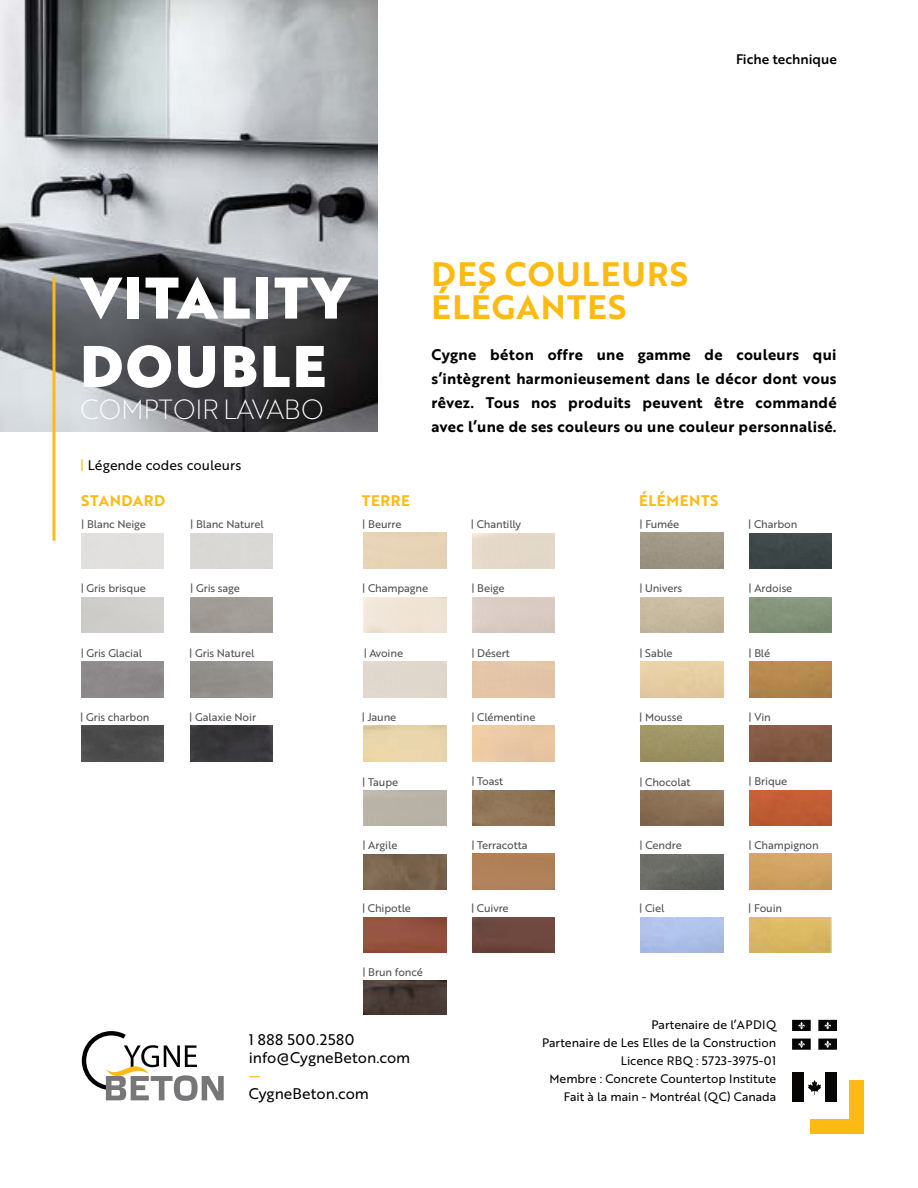
<style>
.page{position:relative;width:918px;height:1188px;background:#fff}
.page>*{position:absolute;margin:0;border:0;box-sizing:border-box;transform-origin:0 0}
.t1{font:57px/68.4px "Brother 1816 Black";letter-spacing:.04em;color:#fff}
.t2{font:33px/33px "Brother 1816 Bold";letter-spacing:.04em;color:#fdba12}
.t3{font:27px "Brother 1816 Thin";letter-spacing:-.01em;color:#fff}
.t4{font:15px/24px "Brother 1816 Bold";letter-spacing:.02em;color:#000;text-align:justify}
.t5{font:15px/18px "Brother 1816 Regular";color:#000}
.t6{font:15px "Brother 1816 Bold";letter-spacing:.04em;color:#fdba12}
.t7{font:15px "Brother 1816 Regular";color:#fdba12}
.t8{font:13.5px "Brother 1816 Regular";color:#000}
.t9{font:13.5px "Brother 1816 Medium";color:#000}
.t10{font:12px/18px "Brother 1816 Regular";color:#000;text-align:right}
.t11{font:10.8px "Brother 1816 Regular";letter-spacing:-.01em;color:#4d4d4f}
.s1{color:#fdba12}
</style>
<div class="page">
<img style="left:0;top:0;width:378px;height:432px">
<svg style="left:52px;top:278px;width:4px;height:263px"></svg>
<svg style="left:82px;top:1032px;width:142px;height:69px"></svg>
<div style="left:792px;top:1073px;width:11px;height:29px;background:#070404"></div>
<svg style="left:795px;top:1072px;width:69px;height:62px"></svg>
<svg style="left:792px;top:1020px;width:19px;height:11px"></svg>
<svg style="left:818px;top:1020px;width:19px;height:11px"></svg>
<svg style="left:818px;top:1039px;width:19px;height:11px"></svg>
<svg style="left:792px;top:1039px;width:19px;height:11px"></svg>
<img style="left:82px;top:726px;width:82px;height:35px">
<div style="left:190px;top:726px;width:82px;height:35px;background:#383639"></div>
<div style="left:473px;top:854px;width:81px;height:36px;background:#b08058"></div>
<img style="left:363px;top:854px;width:83px;height:36px">
<div style="left:473px;top:790px;width:81px;height:36px;background:#8f7456"></div>
<img style="left:363px;top:981px;width:83px;height:33px">
<img style="left:472px;top:917px;width:82px;height:36px">
<img style="left:363px;top:917px;width:83px;height:36px">
<div style="left:749px;top:533px;width:82px;height:35px;background:#3c4647"></div>
<img style="left:750px;top:662px;width:81px;height:35px">
<img style="left:641px;top:726px;width:82px;height:35px">
<img style="left:750px;top:726px;width:81px;height:35px">
<img style="left:641px;top:790px;width:82px;height:36px">
<img style="left:750px;top:854px;width:81px;height:36px">
<img style="left:641px;top:854px;width:82px;height:36px">
<img style="left:750px;top:790px;width:81px;height:36px">
<img style="left:750px;top:917px;width:81px;height:36px">
<p class="t9" style="left:736px;top:49px;width:102px">Fiche technique</p>
<h1 class="t1" style="left:80px;top:262px;width:271px">VITALITY<br>DOUBLE</h1>
<h3 class="t3" style="left:80px;top:390px;width:245px">COMPTOIR LAVABO</h3>
<p class="t8" style="left:80px;top:455px;width:162px"><span class="s1">|</span> Légende codes couleurs</p>
<h3 class="t6" style="left:81px;top:489px;width:86px">STANDARD</h3>
<h3 class="t6" style="left:362px;top:489px;width:50px">TERRE</h3>
<p class="t11" style="left:81px;top:516px;width:66px">| Blanc Neige</p>
<p class="t11" style="left:190px;top:517px;width:75px">| Blanc Naturel</p>
<p class="t11" style="left:362px;top:517px;width:41px">| Beurre</p>
<h2 class="t2" style="left:432px;top:256px;width:258px">DES COULEURS<br>ÉLÉGANTES</h2>
<h3 class="t4" style="left:432px;top:342px;width:407px">Cygne béton offre une gamme de couleurs qui s’intègrent harmonieusement dans le décor dont vous rêvez. Tous nos produits peuvent être commandé avec l’une de ses couleurs ou une couleur personnalisé.</h3>
<p class="t11" style="left:471px;top:517px;width:52px">| Chantilly</p>
<h3 class="t6" style="left:639px;top:489px;width:81px">ÉLÉMENTS</h3>
<p class="t11" style="left:639px;top:517px;width:41px">| Fumée</p>
<p class="t11" style="left:748px;top:517px;width:51px">| Charbon</p>
<p class="t11" style="left:81px;top:580px;width:67px">| Gris brisque</p>
<p class="t11" style="left:190px;top:580px;width:51px">| Gris sage</p>
<p class="t11" style="left:362px;top:580px;width:67px">| Champagne</p>
<p class="t11" style="left:471px;top:580px;width:35px">| Beige</p>
<p class="t11" style="left:639px;top:580px;width:44px">| Univers</p>
<p class="t11" style="left:749px;top:580px;width:45px">| Ardoise</p>
<p class="t11" style="left:81px;top:645px;width:63px">| Gris Glacial</p>
<p class="t11" style="left:189px;top:645px;width:67px">| Gris Naturel</p>
<p class="t11" style="left:364px;top:645px;width:41px">| Avoine</p>
<p class="t11" style="left:471px;top:645px;width:40px">| Désert</p>
<p class="t11" style="left:639px;top:645px;width:35px">| Sable</p>
<p class="t11" style="left:749px;top:645px;width:23px">| Blé</p>
<p class="t11" style="left:80px;top:709px;width:71px">| Gris charbon</p>
<p class="t11" style="left:189px;top:709px;width:68px">| Galaxie Noir</p>
<p class="t11" style="left:362px;top:709px;width:36px">| Jaune</p>
<p class="t11" style="left:471px;top:709px;width:66px">| Clémentine</p>
<p class="t11" style="left:639px;top:709px;width:45px">| Mousse</p>
<p class="t11" style="left:749px;top:709px;width:24px">| Vin</p>
<p class="t11" style="left:362px;top:774px;width:38px">| Taupe</p>
<p class="t11" style="left:471px;top:773px;width:33px">| Toast</p>
<p class="t11" style="left:639px;top:774px;width:53px">| Chocolat</p>
<p class="t11" style="left:749px;top:773px;width:40px">| Brique</p>
<p class="t11" style="left:362px;top:837px;width:37px">| Argile</p>
<p class="t11" style="left:471px;top:837px;width:58px">| Terracotta</p>
<p class="t11" style="left:640px;top:837px;width:44px">| Cendre</p>
<p class="t11" style="left:749px;top:837px;width:72px">| Champignon</p>
<p class="t11" style="left:362px;top:901px;width:51px">| Chipotle</p>
<p class="t11" style="left:471px;top:900px;width:39px">| Cuivre</p>
<p class="t11" style="left:639px;top:901px;width:27px">| Ciel</p>
<p class="t11" style="left:748px;top:900px;width:35px">| Fouin</p>
<p class="t11" style="left:362px;top:964px;width:62px">| Brun foncé</p>
<h3 class="t5" style="left:249px;top:1030px;width:163px">1 888 500.2580 info@CygneBeton.com</h3>
<h3 class="t7" style="left:249px;top:1065px;width:13px">—</h3>
<h3 class="t5" style="left:249px;top:1084px;width:122px">CygneBeton.com</h3>
<p class="t10" style="left:542px;top:1015px;width:236px">Partenaire de l’APDIQ<br>Partenaire de Les Elles de la Construction Licence RBQ : 5723-3975-01<br>Membre : Concrete Countertop Institute Fait à la main - Montréal (QC) Canada</p>
</div>
